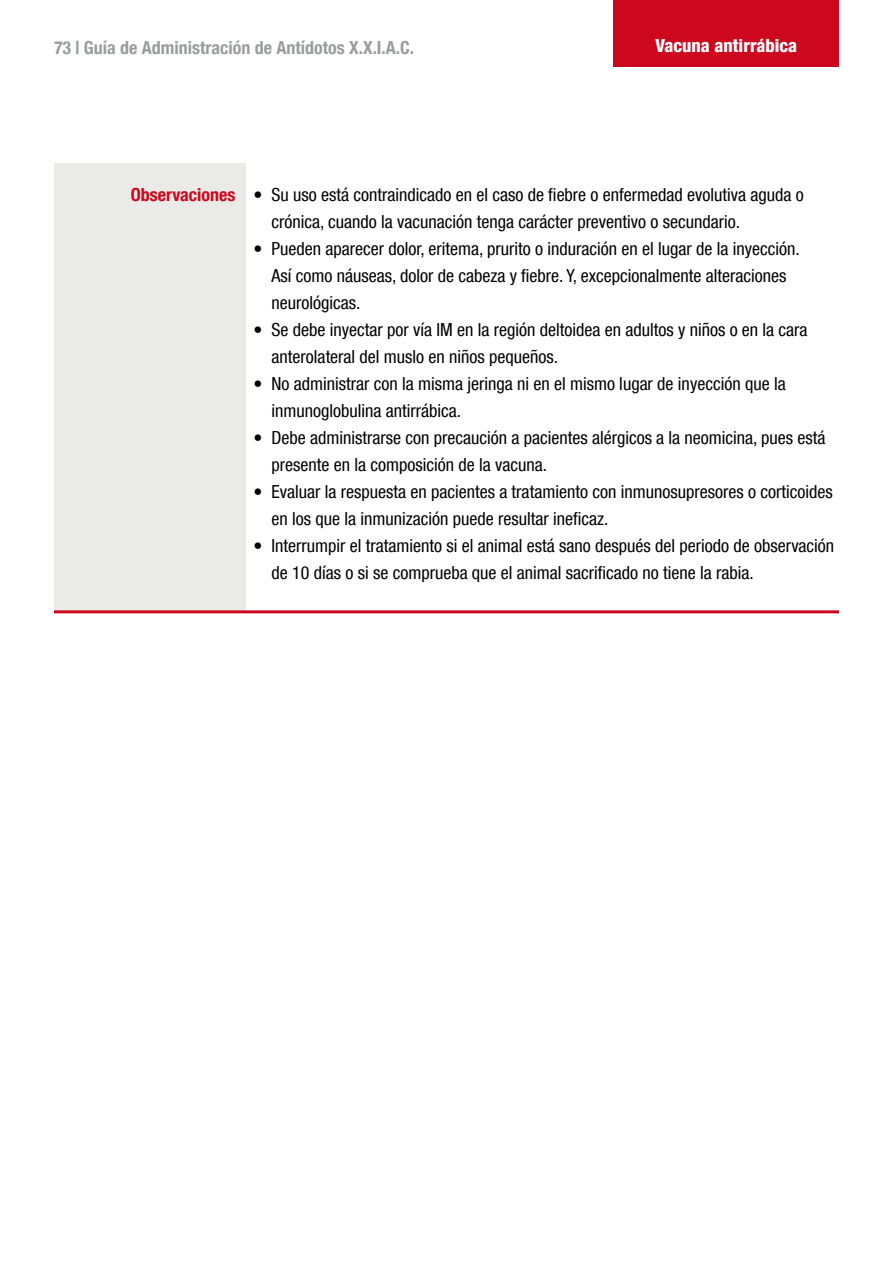
<style>
.page{position:relative;width:893px;height:1263px;background:#fff}
.page>*{position:absolute;margin:0;border:0;box-sizing:border-box;transform-origin:0 0}
.t1{font:condensed 18px/27px "Helvetica Neue LT Com";color:#000}
.t2{font:700 condensed 18px "Helvetica Neue LT Com";color:#9a9c9d}
.t3{font:800 condensed 18px "Helvetica Neue LT Com";color:#fff}
.s1{font-weight:700;color:#cd071e}
</style>
<div class="page">
<div style="left:614px;top:0;width:225px;height:67px;background:#cd071e"></div>
<div style="left:54px;top:164px;width:192px;height:448px;background:#eaeae6"></div>
<hr style="left:54px;top:610px;width:785px;height:3px;background:#cd071e">
<p class="t2" style="left:54px;top:37px;width:362px">73 | Guía de Administración de Antídotos X.X.I.A.C.</p>
<p class="t3" style="left:655px;top:35px;width:143px">Vacuna antirrábica</p>
<p class="t1" style="left:271px;top:181px;width:534px;text-indent:-141px"><span class="s1">Observaciones</span> • Su uso está contraindicado en el caso de fiebre o enfermedad evolutiva aguda o crónica, cuando la vacunación tenga carácter preventivo o secundario.</p>
<p class="t1" style="left:271px;top:235px;width:530px;text-indent:-18px">• Pueden aparecer dolor, eritema, prurito o induración en el lugar de la inyección.<br>Así como náuseas, dolor de cabeza y fiebre. Y, excepcionalmente alteraciones neurológicas.</p>
<p class="t1" style="left:271px;top:316px;width:538px;text-indent:-18px">• Se debe inyectar por vía IM en la región deltoidea en adultos y niños o en la cara anterolateral del muslo en niños pequeños.</p>
<p class="t1" style="left:271px;top:370px;width:516px;text-indent:-18px">• No administrar con la misma jeringa ni en el mismo lugar de inyección que la inmunoglobulina antirrábica.</p>
<p class="t1" style="left:271px;top:424px;width:555px;text-indent:-18px">• Debe administrarse con precaución a pacientes alérgicos a la neomicina, pues está presente en la composición de la vacuna.</p>
<p class="t1" style="left:271px;top:478px;width:563px;text-indent:-18px">• Evaluar la respuesta en pacientes a tratamiento con inmunosupresores o corticoides en los que la inmunización puede resultar ineficaz.</p>
<p class="t1" style="left:271px;top:532px;width:564px;text-indent:-18px">• Interrumpir el tratamiento si el animal está sano después del periodo de observación de 10 días o si se comprueba que el animal sacrificado no tiene la rabia.</p>
</div>
